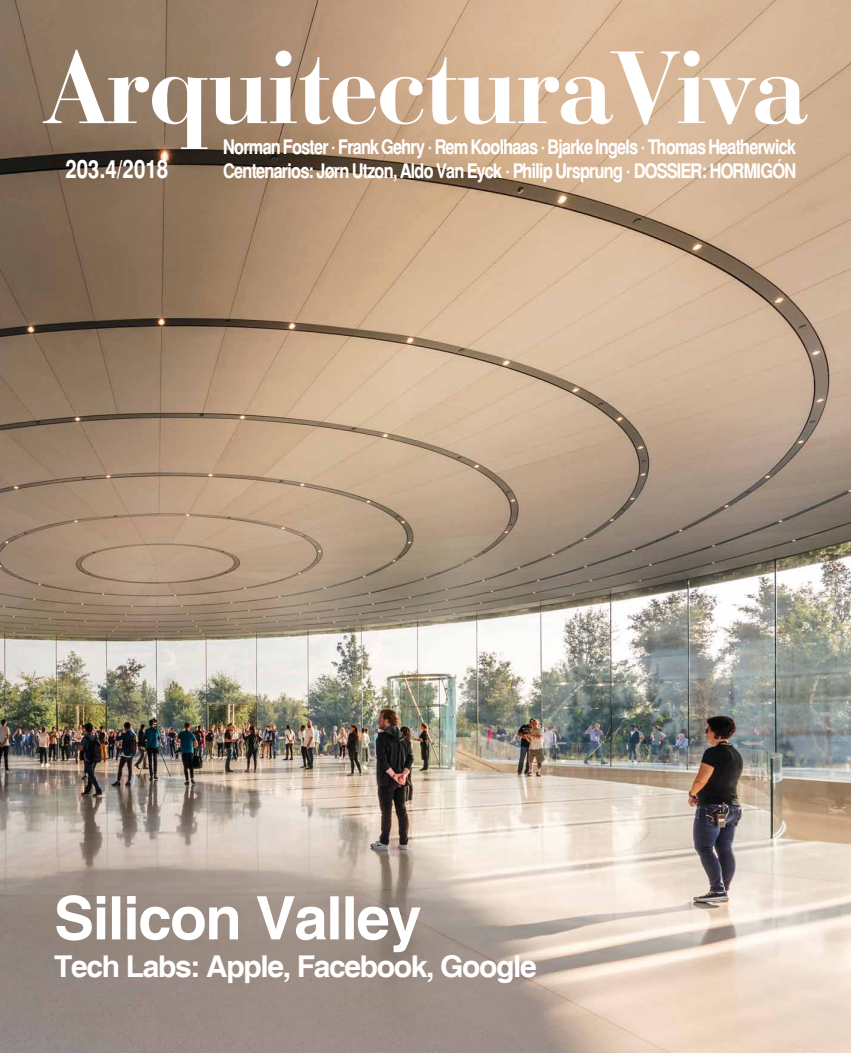
<style>
.page{position:relative;width:851px;height:1053px;background:#fff}
.page>*{position:absolute;margin:0;border:0;box-sizing:border-box;transform-origin:0 0}
.t1{font:700 107.25px "Bauer Bodoni BT";color:#fff}
.t2{font:700 60px "Helvetica";letter-spacing:-.025em;color:#fff}
.t3{font:700 30px "Helvetica";letter-spacing:-.045em;color:#fff}
.t4{font:700 25px "Switzerland Narrow";color:#fff}
.t5{font:700 20px/24px "Switzerland Narrow";letter-spacing:-.045em;color:#fff}
</style>
<div class="page">
<img style="left:0;top:0;width:850px;height:1052px">
<h1 class="t1" style="left:48px;top:20px;width:760px">ArquitecturaViva</h1>
<p class="t4" style="left:65px;top:159px;width:104px">203.4/2018</p>
<p class="t5" style="left:223px;top:137px;width:574px">Norman Foster · Frank Gehry · Rem Koolhaas · Bjarke Ingels · Thomas Heatherwick<br>Centenarios: Jørn Utzon, Aldo Van Eyck · Philip Ursprung · DOSSIER: HORMIGÓN</p>
<h2 class="t2" style="left:54px;top:883px;width:369px">Silicon Valley</h2>
<h3 class="t3" style="left:54px;top:948px;width:484px">Tech Labs: Apple, Facebook, Google</h3>
</div>
